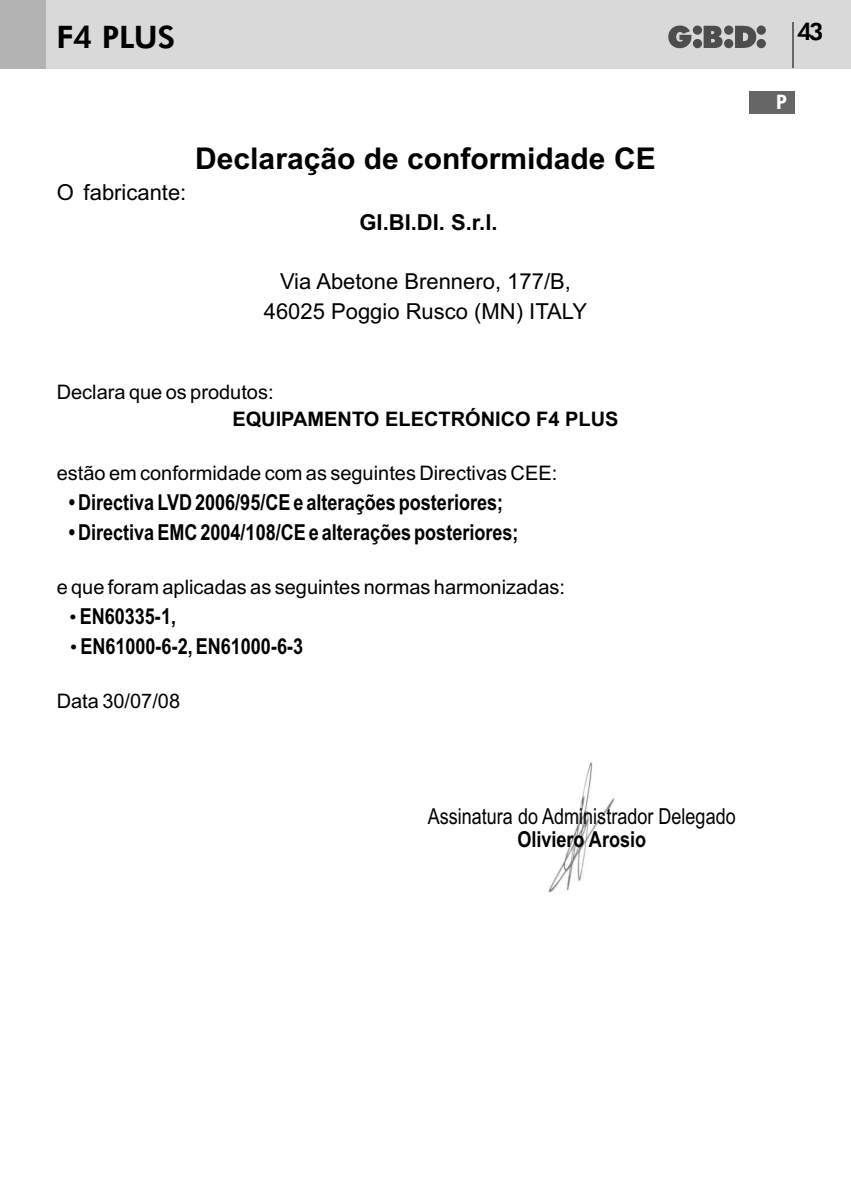
<style>
.page{position:relative;width:851px;height:1191px;background:#fff}
.page>*{position:absolute;margin:0;border:0;box-sizing:border-box;transform-origin:0 0}
.t1{font:800 31px "Futura BT";color:#000}
.t2{font:700 30px "Arial";color:#000}
.t3{font:800 24px "Futura BT";color:#000}
.t4{font:700 22px "Arial Narrow";color:#000}
.t5{font:22px/29.4px "Arial";color:#000;text-align:center}
.t6{font:22px "Arial Narrow";color:#000}
.t7{font:700 22px "Arial";color:#000}
.t8{font:20px "Arial";color:#000}
.t9{font:700 20px "Arial";color:#000}
.t10{font:800 20px "Futura BT";color:#fff}
.s1{font-family:"Arial";font-weight:400;font-size:20px}
</style>
<div class="page">
<div style="left:0;top:0;width:850px;height:68px;background:#d9d9d9"></div>
<div style="left:0;top:0;width:45px;height:68px;background:#b3b3b3"></div>
<svg style="left:668px;top:26px;width:97px;height:22px"></svg>
<hr style="left:792px;top:23px;width:2px;height:45px;background:#666">
<div style="left:748px;top:91px;width:46px;height:22px;background:#666"></div>
<img style="left:548px;top:762px;width:67px;height:131px">
<h1 class="t1" style="left:56px;top:24px;width:120px">F4 PLUS</h1>
<p class="t3" style="left:797px;top:22px;width:28px">43</p>
<p class="t5" style="left:57px;top:180px;width:131px">O fabricante:</p>
<h2 class="t2" style="left:195px;top:147px;width:462px">Declaração de conformidade CE</h2>
<p class="t7" style="left:359px;top:214px;width:140px">GI.BI.DI. S.r.l.</p>
<p class="t5" style="left:264px;top:269px;width:325px">Via Abetone Brennero, 177/B,<br>46025 Poggio Rusco (MN) ITALY</p>
<p class="t8" style="left:57px;top:385px;width:218px">Declara que os produtos:</p>
<p class="t9" style="left:232px;top:412px;width:387px">EQUIPAMENTO ELECTRÓNICO F4 PLUS</p>
<p class="t8" style="left:57px;top:465px;width:502px">estão em conformidade com as seguintes Directivas CEE:</p>
<p class="t4" style="left:69px;top:493px;width:436px">•Directiva LVD 2006/95/CE e alterações posteriores;</p>
<p class="t4" style="left:69px;top:524px;width:451px">• Directiva EMC 2004/108/CE e alterações posteriores;</p>
<p class="t8" style="left:57px;top:579px;width:510px">e que foram aplicadas as seguintes normas harmonizadas:</p>
<p class="t4" style="left:69px;top:607px;width:108px"><span class="s1">•</span> EN60335-1,</p>
<p class="t4" style="left:70px;top:638px;width:234px"><span class="s1">•</span> EN61000-6-2, EN61000-6-3</p>
<p class="t8" style="left:57px;top:693px;width:125px">Data 30/07/08</p>
<p class="t6" style="left:427px;top:808px;width:309px">Assinatura do Administrador Delegado</p>
<p class="t4" style="left:517px;top:830px;width:130px">Oliviero Arosio</p>
<p class="t10" style="left:775px;top:94px;width:13px">P</p>
</div>
